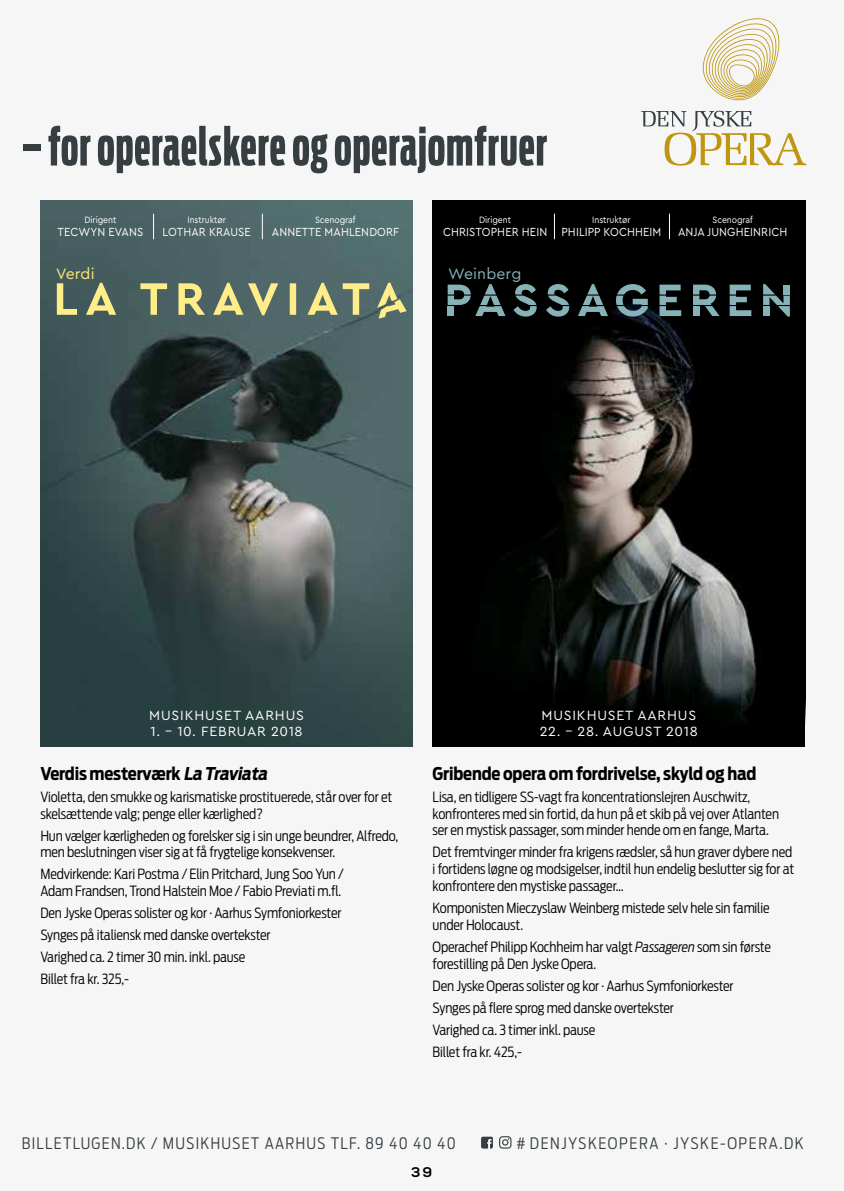
<style>
.page{position:relative;width:844px;height:1191px;background:#fff}
.page>*{position:absolute;margin:0;border:0;box-sizing:border-box;transform-origin:0 0}
.t1{font:700 52.5px "Antenna Comp";letter-spacing:.02em;color:#373e42}
.t2{font:700 17.5px "Antenna Cond";letter-spacing:-.01em;color:#000}
.t3{font:300 15.75px "Antenna Cond";letter-spacing:.08em;color:#373e42}
.t4{font:300 15.75px "Antenna Cond";letter-spacing:.1em;color:#373e42}
.t5{font:15.75px "Cera PRO";letter-spacing:.01em;color:#86b2b8}
.t6{font:15.75px "Cera PRO";letter-spacing:.005em;color:#ffea7e}
.t7{font:300 14px/16.8px "Antenna Cond";letter-spacing:-.01em;color:#000}
.t8{font:14px "Cera PRO";letter-spacing:.04em;color:#fff}
.t9{font:14px "Cera PRO";letter-spacing:.06em;color:#fff}
.t10{font:700 14px "Nexa";color:#000}
.t11{font:12.25px "Cera PRO";letter-spacing:.01em;color:#fff;scale:.91 1}
.t12{font:9.62px "Cera PRO";letter-spacing:-.01em;color:#fff;scale:.91 1}
.s1{font-style:italic}
.s2{font-size:15.4px}
</style>
<div class="page">
<div style="left:0;top:0;width:843px;height:1191px;background:#f6f6f6"></div>
<svg style="left:481px;top:1136px;width:12px;height:12px"></svg>
<svg style="left:499px;top:1136px;width:12px;height:12px"></svg>
<img style="left:40px;top:201px;width:372px;height:546px">
<div style="left:432px;top:201px;width:372px;height:546px;background:#000100"></div>
<img style="left:505px;top:213px;width:285px;height:506px">
<svg style="left:702px;top:18px;width:78px;height:83px"></svg>
<svg style="left:641px;top:111px;width:165px;height:54px"></svg>
<svg style="left:447px;top:284px;width:58px;height:32px"></svg>
<svg style="left:513px;top:284px;width:23px;height:33px"></svg>
<svg style="left:546px;top:284px;width:23px;height:33px"></svg>
<svg style="left:577px;top:284px;width:31px;height:32px"></svg>
<svg style="left:615px;top:284px;width:32px;height:33px"></svg>
<svg style="left:659px;top:285px;width:22px;height:31px"></svg>
<svg style="left:692px;top:285px;width:27px;height:31px"></svg>
<div style="left:692px;top:306px;width:7px;height:10px;background:#86b2b8"></div>
<svg style="left:729px;top:285px;width:22px;height:31px"></svg>
<svg style="left:763px;top:284px;width:26px;height:33px"></svg>
<svg style="left:554px;top:214px;width:1px;height:25px"></svg>
<svg style="left:669px;top:214px;width:1px;height:25px"></svg>
<svg style="left:153px;top:214px;width:1px;height:25px"></svg>
<svg style="left:262px;top:214px;width:1px;height:25px"></svg>
<svg style="left:57px;top:283px;width:312px;height:32px;background:#848f6f"></svg>
<svg style="left:377px;top:283px;width:29px;height:36px"></svg>
<h1 class="t1" style="left:22px;top:114px;width:526px">– for operaelskere og operajomfruer</h1>
<p class="t12" style="left:84px;top:214px;width:37px">Dirigent</p>
<p class="t11" style="left:58px;top:224px;width:96px">TECWYN EVANS</p>
<p class="t6" style="left:56px;top:263px;width:40px">Verdi</p>
<p class="t12" style="left:187px;top:214px;width:44px">Instruktør</p>
<p class="t11" style="left:162px;top:224px;width:99px">LOTHAR KRAUSE</p>
<p class="t12" style="left:315px;top:214px;width:46px">Scenograf</p>
<p class="t11" style="left:272px;top:224px;width:141px">ANNETTE MAHLENDORF</p>
<p class="t12" style="left:479px;top:214px;width:37px">Dirigent</p>
<p class="t11" style="left:443px;top:224px;width:116px">CHRISTOPHER HEIN</p>
<p class="t5" style="left:448px;top:263px;width:75px">Weinberg</p>
<p class="t12" style="left:592px;top:214px;width:44px">Instruktør</p>
<p class="t11" style="left:561px;top:224px;width:111px">PHILIPP KOCHHEIM</p>
<p class="t12" style="left:712px;top:214px;width:46px">Scenograf</p>
<p class="t11" style="left:678px;top:224px;width:122px">ANJA JUNGHEINRICH</p>
<p class="t9" style="left:149px;top:706px;width:156px">MUSIKHUSET AARHUS</p>
<p class="t8" style="left:150px;top:722px;width:154px">1. – 10. FEBRUAR 2018</p>
<p class="t2" style="left:40px;top:761px;width:232px">Verdis mesterværk <span class="s1">La Traviata</span></p>
<p class="t7" style="left:40px;top:788px;width:353px">Violetta, den smukke og karismatiske prostituerede, står over for et skelsættende valg; penge eller kærlighed?</p>
<p class="t7" style="left:40px;top:827px;width:359px">Hun vælger kærligheden og forelsker sig i sin unge beundrer, Alfredo, men beslutningen viser sig at få frygtelige konsekvenser.</p>
<p class="t7" style="left:40px;top:866px;width:305px">Medvirkende: Kari Postma / Elin Pritchard, Jung Soo Yun /<br>Adam Frandsen, Trond Halstein Moe / Fabio Previati m.fl.</p>
<p class="t7" style="left:40px;top:902px;width:302px;line-height:22.1px">Den Jyske Operas solister og kor · Aarhus Symfoniorkester Synges på italiensk med danske overtekster<br>Varighed ca. 2 timer 30 min. inkl. pause<br>Billet fra kr. 325,-</p>
<p class="t9" style="left:541px;top:706px;width:156px">MUSIKHUSET AARHUS</p>
<p class="t8" style="left:539px;top:722px;width:159px">22. – 28. AUGUST 2018</p>
<p class="t2" style="left:432px;top:761px;width:325px">Gribende opera om fordrivelse, skyld og had</p>
<p class="t7" style="left:432px;top:788px;width:348px">Lisa, en tidligere SS-vagt fra koncentrationslejren Auschwitz, konfronteres med sin fortid, da hun på et skib på vej over Atlanten ser en mystisk passager, som minder hende om en fange, Marta.</p>
<p class="t7" style="left:432px;top:844px;width:363px">Det fremtvinger minder fra krigens rædsler, så hun graver dybere ned i fortidens løgne og modsigelser, indtil hun endelig beslutter sig for at konfrontere den mystiske passager…</p>
<p class="t7" style="left:432px;top:899px;width:338px">Komponisten Mieczyslaw Weinberg mistede selv hele sin familie under Holocaust.</p>
<p class="t7" style="left:432px;top:938px;width:339px">Operachef Philipp Kochheim har valgt <span class="s1">Passageren</span> som sin første forestilling på Den Jyske Opera.</p>
<p class="t7" style="left:432px;top:974px;width:302px;line-height:22.1px">Den Jyske Operas solister og kor · Aarhus Symfoniorkester Synges på flere sprog med danske overtekster<br>Varighed ca. 3 timer inkl. pause<br>Billet fra kr. 425,-</p>
<p class="t3" style="left:22px;top:1133px;width:435px">BILLETLUGEN.DK / MUSIKHUSET AARHUS TLF. 89 40 40 40</p>
<p class="t10" style="left:411px;top:1164px;width:22px">39</p>
<p class="t4" style="left:516px;top:1133px;width:289px"><span class="s2">#</span> DENJYSKEOPERA · JYSKE-OPERA.DK</p>
</div>
